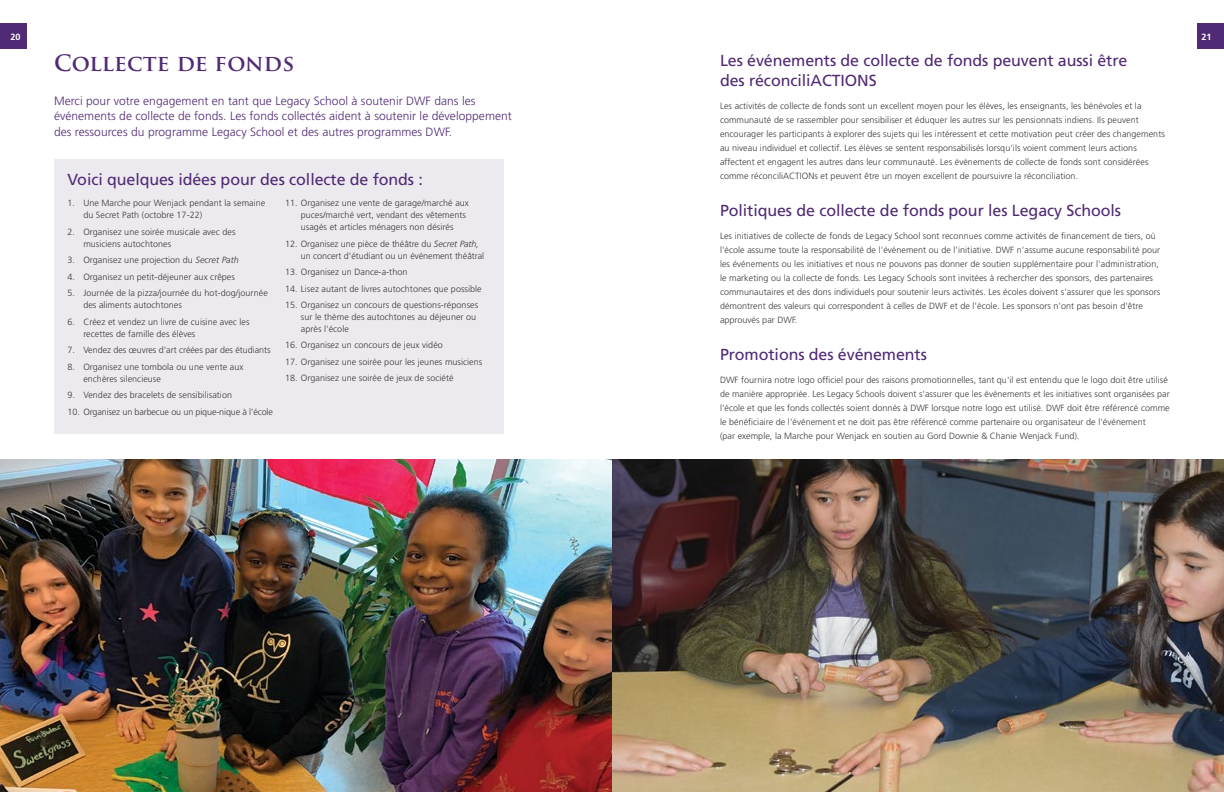
<style>
.page{position:relative;width:1224px;height:792px;background:#fff}
.page>*{position:absolute;margin:0;border:0;box-sizing:border-box;transform-origin:0 0}
.t1{font:700 22px "Trajan Pro";letter-spacing:.01em;color:#502a74}
.t2{font:16px/19.2px "Frutiger";letter-spacing:-.005em;color:#502a74}
.t3{font:300 12px/16px "Frutiger";letter-spacing:.005em;color:#502a74}
.t4{font:300 9px/14px "Frutiger";letter-spacing:.005em;color:#3a3939}
.t5{font:300 9px "Frutiger";letter-spacing:-.015em;color:#3a3939}
.t6{font:700 9px "Frutiger";color:#fff}
.s1{font-style:italic}
</style>
<div class="page">
<img style="left:0;top:459px;width:1224px;height:333px">
<div style="left:0;top:23px;width:27px;height:26px;background:#502a74"></div>
<div style="left:1197px;top:23px;width:27px;height:26px;background:#502a74"></div>
<div style="left:54px;top:159px;width:450px;height:275px;background:#ece9ef"></div>
<p class="t6" style="left:11px;top:32px;width:12px">20</p>
<p class="t6" style="left:1202px;top:32px;width:12px">21</p>
<h2 class="t2" style="left:720px;top:51px;width:409px">Les événements de collecte de fonds peuvent aussi être des réconciliACTIONS</h2>
<p class="t4" style="left:720px;top:99px;width:446px">Les activités de collecte de fonds sont un excellent moyen pour les élèves, les enseignants, les bénévoles et la communauté de se rassembler pour sensibiliser et éduquer les autres sur les pensionnats indiens. Ils peuvent encourager les participants à explorer des sujets qui les intéressent et cette motivation peut créer des changements au niveau individuel et collectif. Les élèves se sentent responsabilisés lorsqu'ils voient comment leurs actions affectent et engagent les autres dans leur communauté. Les événements de collecte de fonds sont considérées comme réconciliACTIONs et peuvent être un moyen excellent de poursuivre la réconciliation.</p>
<h2 class="t2" style="left:720px;top:201px;width:403px">Politiques de collecte de fonds pour les Legacy Schools</h2>
<p class="t4" style="left:720px;top:229px;width:442px">Les initiatives de collecte de fonds de Legacy School sont reconnues comme activités de financement de tiers, où l'école assume toute la responsabilité de l'événement ou de l'initiative. DWF n'assume aucune responsabilité pour les événements ou les initiatives et nous ne pouvons pas donner de soutien supplémentaire pour l'administration, le marketing ou la collecte de fonds. Les Legacy Schools sont invitées à rechercher des sponsors, des partenaires communautaires et des dons individuels pour soutenir leurs activités. Les écoles doivent s'assurer que les sponsors démontrent des valeurs qui correspondent à celles de DWF et de l'école. Les sponsors n'ont pas besoin d'être approuvés par DWF.</p>
<h2 class="t2" style="left:720px;top:345px;width:209px">Promotions des événements</h2>
<p class="t4" style="left:720px;top:373px;width:451px">DWF fournira notre logo officiel pour des raisons promotionnelles, tant qu'il est entendu que le logo doit être utilisé de manière appropriée. Les Legacy Schools doivent s'assurer que les événements et les initiatives sont organisées par l'école et que les fonds collectés soient donnés à DWF lorsque notre logo est utilisé. DWF doit être référencé comme le bénéficiaire de l'événement et ne doit pas être référencé comme partenaire ou organisateur de l'événement<br>(par exemple, la Marche pour Wenjack en soutien au Gord Downie &amp; Chanie Wenjack Fund).</p>
<h1 class="t1" style="left:54px;top:49px;width:242px">COLLECTE DE FONDS</h1>
<p class="t3" style="left:54px;top:92px;width:459px">Merci pour votre engagement en tant que Legacy School à soutenir DWF dans les événements de collecte de fonds. Les fonds collectés aident à soutenir le développement des ressources du programme Legacy School et des autres programmes DWF.</p>
<h2 class="t2" style="left:68px;top:170px;width:357px">Voici quelques idées pour des collecte de fonds :</h2>
<p class="t4" style="left:301px;top:197px;width:170px;line-height:12px;text-indent:-16px">11. Organisez une vente de garage/marché aux puces/marché vert, vendant des vêtements usagés et articles ménagers non désirés</p>
<p class="t4" style="left:301px;top:237px;width:185px;line-height:12px;text-indent:-16px">12. Organisez une pièce de théâtre du <span class="s1">Secret Path, </span>un concert d'étudiant ou un événement théâtral</p>
<p class="t4" style="left:285px;top:265px;width:124px">13. Organisez un Dance-a-thon</p>
<p class="t4" style="left:285px;top:281px;width:198px">14. Lisez autant de livres autochtones que possible</p>
<p class="t4" style="left:301px;top:299px;width:179px;line-height:12px;text-indent:-16px">15. Organisez un concours de questions-réponses sur le thème des autochtones au déjeuner ou après l'école</p>
<p class="t4" style="left:285px;top:338px;width:159px">16. Organisez un concours de jeux vidéo</p>
<p class="t4" style="left:285px;top:355px;width:199px">17. Organisez une soirée pour les jeunes musiciens</p>
<p class="t4" style="left:285px;top:371px;width:170px">18. Organisez une soirée de jeux de société</p>
<p class="t4" style="left:83px;top:197px;width:184px;line-height:12px;text-indent:-16px">1. Une Marche pour Wenjack pendant la semaine du Secret Path (octobre 17-22)</p>
<p class="t4" style="left:83px;top:225px;width:154px;line-height:12px;text-indent:-16px">2. Organisez une soirée musicale avec des musiciens autochtones</p>
<p class="t4" style="left:68px;top:253px;width:173px">3. Organisez une projection du <span class="s1">Secret Path</span></p>
<p class="t4" style="left:68px;top:269px;width:169px">4. Organisez un petit-déjeuner aux crêpes</p>
<p class="t4" style="left:83px;top:287px;width:186px;line-height:12px;text-indent:-16px">5. Journée de la pizza/journée du hot-dog/journée des aliments autochtones</p>
<p class="t4" style="left:83px;top:315px;width:168px;line-height:12px;text-indent:-16px">6. Créez et vendez un livre de cuisine avec les recettes de famille des élèves</p>
<p class="t4" style="left:68px;top:343px;width:205px">7. Vendez des œuvres d'art créées par des étudiants</p>
<p class="t4" style="left:83px;top:360px;width:162px;line-height:12px;text-indent:-16px">8. Organisez une tombola ou une vente aux enchères silencieuse</p>
<p class="t4" style="left:68px;top:388px;width:166px">9. Vendez des bracelets de sensibilisation</p>
<p class="t5" style="left:68px;top:406px;width:207px">10. Organisez un barbecue ou un pique-nique à l'école</p>
</div>
